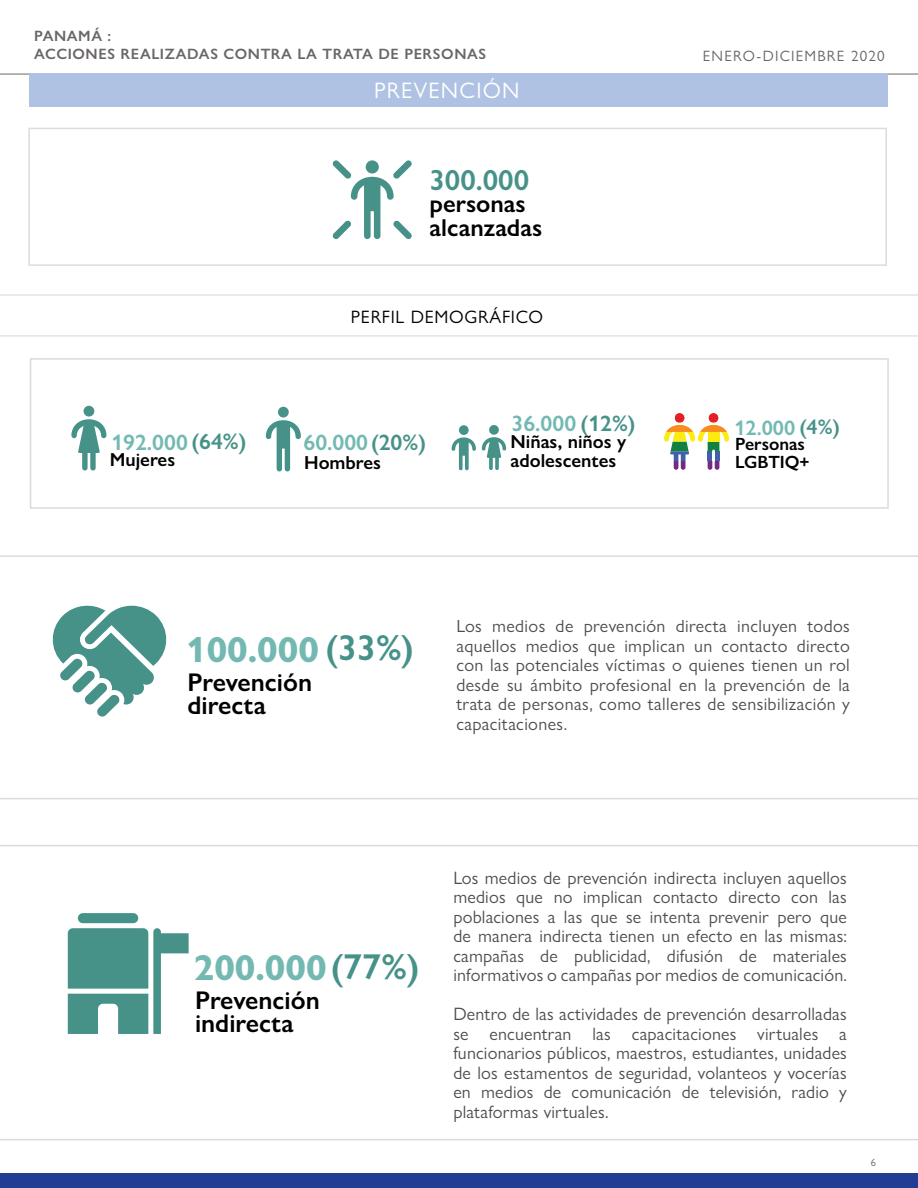
<style>
.page{position:relative;width:918px;height:1188px;background:#fff}
.page>*{position:absolute;margin:0;border:0;box-sizing:border-box;transform-origin:0 0}
.t1{font:700 36.3px "Gill Sans Nova";color:#73b9b2}
.t2{font:600 29.1px "Gill Sans Nova";color:#469289}
.t3{font:600 25.65px/22.2px "Gill Sans Nova";color:#000101}
.t4{font:600 24.6px/24.6px "Gill Sans Nova";color:#000101}
.t5{font:22.5px "Gill Sans Nova";letter-spacing:.01em;color:#fff}
.t6{font:22.5px "Gill Sans Nova";letter-spacing:.055em;color:#fff}
.t7{font:600 22.35px "Gill Sans Nova";color:#73b9b2}
.t8{font:600 21px "Gill Sans Nova";color:#73b9b2}
.t9{font:600 18.9px/18.9px "Gill Sans Nova";color:#000101}
.t10{font:18px/19.5px "Gill Sans Nova";letter-spacing:.01em;color:#000;text-align:justify}
.t11{font:18px "Gill Sans Nova";letter-spacing:.04em;color:#000101}
.t12{font:600 17.7px/17.7px "Gill Sans Nova";color:#000101}
.t13{font:600 15px/18px "Gill Sans Nova";letter-spacing:.04em;color:#6a6667}
.t14{font:15px "Gill Sans Nova";letter-spacing:.08em;color:#6a6667}
.t15{font:10.5px "Gill Sans Nova";color:#6a6667}
.s1{color:#469289}
.s2{font-weight:600;font-size:36.15px;color:#469289}
</style>
<div class="page">
<hr style="left:0;top:74px;width:918px;height:1px;background:#6a6667">
<div style="left:0;top:1173px;width:918px;height:15px;background:#233d94"></div>
<div style="left:30px;top:73px;width:858px;height:34px;background:#afc2e3"></div>
<svg style="left:332px;top:160px;width:80px;height:79px"></svg>
<div style="left:366px;top:160px;width:13px;height:14px;background:#469289;border-radius:50%"></div>
<div style="left:28px;top:128px;width:859px;height:138px;border:2px solid #dbdcda"></div>
<div style="left:30px;top:358px;width:859px;height:151px;border:2px solid #dbdcda"></div>
<svg style="left:664px;top:413px;width:65px;height:57px"></svg>
<svg style="left:266px;top:420px;width:35px;height:51px"></svg>
<div style="left:278px;top:407px;width:11px;height:11px;background:#469289;border-radius:50%"></div>
<svg style="left:482px;top:437px;width:24px;height:33px"></svg>
<div style="left:489px;top:425px;width:10px;height:10px;background:#469289;border-radius:50%"></div>
<svg style="left:71px;top:419px;width:35px;height:52px"></svg>
<div style="left:84px;top:406px;width:10px;height:11px;background:#469289;border-radius:50%"></div>
<hr style="left:0;top:294px;width:918px;height:2px;background:#e2e3e4">
<hr style="left:0;top:335px;width:918px;height:2px;background:#e2e3e4">
<svg style="left:0;top:555px;width:918px;height:244px"></svg>
<svg style="left:0;top:845px;width:918px;height:295px"></svg>
<div style="left:78px;top:913px;width:60px;height:10px;background:#469289;border-radius:5px"></div>
<svg style="left:68px;top:928px;width:121px;height:106px"></svg>
<svg style="left:49px;top:603px;width:121px;height:114px"></svg>
<svg style="left:452px;top:437px;width:24px;height:33px"></svg>
<div style="left:459px;top:425px;width:10px;height:10px;background:#469289;border-radius:50%"></div>
<p class="t13" style="left:34px;top:27px;width:454px">PANAMÁ :<br>ACCIONES REALIZADAS CONTRA LA TRATA DE PERSONAS</p>
<p class="t6" style="left:374px;top:77px;width:128px">PREVENCIÓ</p>
<p class="t5" style="left:383px;top:77px;width:154px">BACKGROUND</p>
<h2 class="t2" style="left:430px;top:162px;width:101px">300.000</h2>
<h3 class="t4" style="left:430px;top:191px;width:114px">personas alcanzadas</h3>
<p class="t11" style="left:351px;top:306px;width:194px">PERFIL DEMOGRÁFICO</p>
<p class="t14" style="left:703px;top:47px;width:183px">ENERO-DICIEMBRE 2020</p>
<p class="t7" style="left:512px;top:410px;width:126px">36.000 <span class="s1">(12%)</span></p>
<p class="t8" style="left:734px;top:415px;width:107px">12.000 <span class="s1">(4%)</span></p>
<p class="t7" style="left:111px;top:429px;width:137px">192.000 <span class="s1">(64%)</span></p>
<p class="t9" style="left:510px;top:432px;width:117px">Niñas, niños y adolescentes</p>
<p class="t7" style="left:304px;top:429px;width:124px">60.000<span class="s1">(20%)</span></p>
<p class="t12" style="left:735px;top:435px;width:76px">Personas<br>LGBTIQ+</p>
<p class="t9" style="left:110px;top:450px;width:67px">Mujeres</p>
<p class="t9" style="left:304px;top:453px;width:79px">Hombres</p>
<h1 class="t1" style="left:186px;top:627px;width:229px">100.000 <span class="s2">(33%)</span></h1>
<h3 class="t3" style="left:187px;top:671px;width:126px">Prevención directa</h3>
<p class="t10" style="left:456px;top:616px;width:395px">Los medios de prevención directa incluyen todos aquellos medios que implican un contacto directo con las potenciales víctimas o quienes tienen un rol desde su ámbito profesional en la prevención de la trata de personas, como talleres de sensibilización y capacitaciones.</p>
<h1 class="t1" style="left:194px;top:945px;width:227px">200.000<span class="s2">(77%)</span></h1>
<h3 class="t3" style="left:195px;top:989px;width:126px">Prevención indirecta</h3>
<p class="t10" style="left:453px;top:868px;width:395px">Los medios de prevención indirecta incluyen aquellos medios que no implican contacto directo con las poblaciones a las que se intenta prevenir pero que de manera indirecta tienen un efecto en las mismas: campañas de publicidad, difusión de materiales informativos o campañas por medios de comunicación.</p>
<p class="t10" style="left:453px;top:1004px;width:395px">Dentro de las actividades de prevención desarrolladas se encuentran las capacitaciones virtuales a funcionarios públicos, maestros, estudiantes, unidades de los estamentos de seguridad, volanteos y vocerías en medios de comunicación de televisión, radio y plataformas virtuales.</p>
<p class="t15" style="left:871px;top:1156px;width:7px">6</p>
</div>
